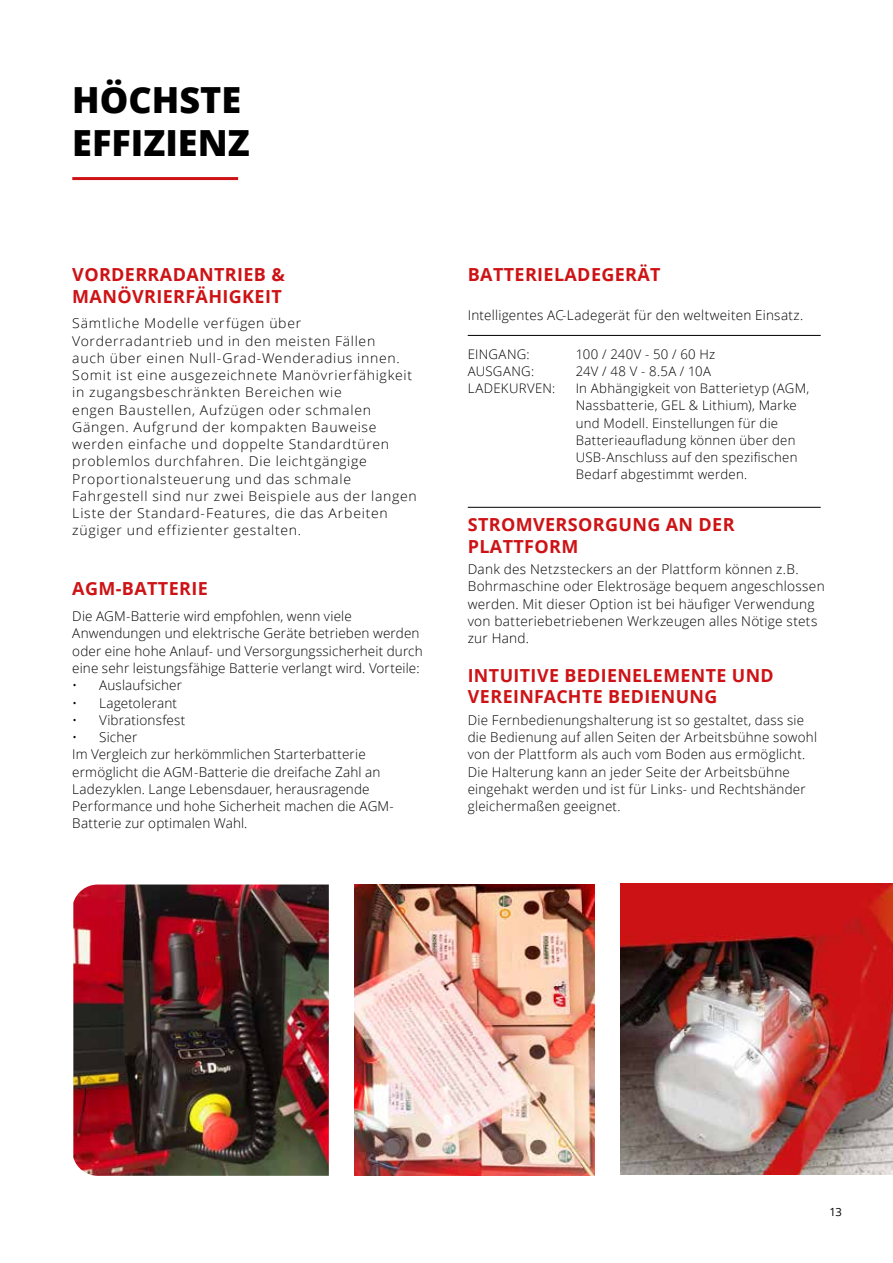
<style>
.page{position:relative;width:893px;height:1263px;background:#fff}
.page>*{position:absolute;margin:0;border:0;box-sizing:border-box;transform-origin:0 0}
.t1{font:800 36px/43.2px "Open Sans";color:#000}
.t2{font:700 18px/21.6px "Open Sans";letter-spacing:.02em;color:#cd1316}
.t3{font:300 13.5px/17.2px "Open Sans";letter-spacing:.02em;color:#000}
.t4{font:300 13.5px/17.2px "Open Sans";letter-spacing:.05em;color:#000;scale:1.04 1}
.t5{font:300 13.2px/17.2px "Open Sans";letter-spacing:.02em;color:#000}
.t6{font:11.25px "Open Sans";color:#000}
</style>
<div class="page">
<img style="left:73px;top:884px;width:256px;height:292px">
<hr style="left:72px;top:177px;width:166px;height:3px;background:#cd1316">
<img style="left:621px;top:884px;width:272px;height:291px">
<img style="left:354px;top:884px;width:241px;height:292px">
<hr style="left:468px;top:335px;width:353px;height:1px;background:#000">
<hr style="left:468px;top:507px;width:353px;height:1px;background:#000">
<h1 class="t1" style="left:72px;top:76px;width:179px">HÖCHSTE<br>EFFIZIENZ</h1>
<h2 class="t2" style="left:72px;top:263px;width:214px">VORDERRADANTRIEB &amp;<br>MANÖVRIERFÄHIGKEIT</h2>
<p class="t4" style="left:72px;top:314px;width:333px">Sämtliche Modelle verfügen über Vorderradantrieb und in den meisten Fällen<br>auch über einen Null-Grad-Wenderadius innen.<br>Somit ist eine ausgezeichnete Manövrierfähigkeit in zugangsbeschränkten Bereichen wie<br>engen Baustellen, Aufzügen oder schmalen Gängen. Aufgrund der kompakten Bauweise werden einfache und doppelte Standardtüren problemlos durchfahren. Die leichtgängige Proportionalsteuerung und das schmale Fahrgestell sind nur zwei Beispiele aus der langen Liste der Standard-Features, die das Arbeiten zügiger und effizienter gestalten.</p>
<h2 class="t2" style="left:72px;top:578px;width:137px">AGM-BATTERIE</h2>
<p class="t3" style="left:72px;top:607px;width:352px">Die AGM-Batterie wird empfohlen, wenn viele Anwendungen und elektrische Geräte betrieben werden oder eine hohe Anlauf- und Versorgungssicherheit durch eine sehr leistungsfähige Batterie verlangt wird. Vorteile:</p>
<p class="t3" style="left:72px;top:676px;width:111px">• Auslaufsicher</p>
<p class="t3" style="left:72px;top:694px;width:106px">• Lagetolerant</p>
<p class="t3" style="left:72px;top:711px;width:115px">• Vibrationsfest</p>
<p class="t3" style="left:72px;top:728px;width:323px">• Sicher<br>Im Vergleich zur herkömmlichen Starterbatterie ermöglicht die AGM-Batterie die dreifache Zahl an Ladezyklen. Lange Lebensdauer, herausragende Performance und hohe Sicherheit machen die AGM-Batterie zur optimalen Wahl.</p>
<h2 class="t2" style="left:468px;top:263px;width:194px">BATTERIELADEGERÄT</h2>
<p class="t3" style="left:468px;top:306px;width:337px">Intelligentes AC-Ladegerät für den weltweiten Einsatz.</p>
<p class="t5" style="left:468px;top:345px;width:63px">EINGANG:</p>
<p class="t5" style="left:576px;top:345px;width:141px">100 / 240V - 50 / 60 Hz</p>
<p class="t5" style="left:468px;top:362px;width:68px">AUSGANG:</p>
<p class="t5" style="left:576px;top:362px;width:137px">24V / 48 V - 8.5A / 10A</p>
<p class="t5" style="left:468px;top:379px;width:89px">LADEKURVEN:</p>
<p class="t5" style="left:576px;top:379px;width:235px">In Abhängigkeit von Batterietyp (AGM, Nassbatterie, GEL &amp; Lithium), Marke und Modell. Einstellungen für die Batterieaufladung können über den USB-Anschluss auf den spezifischen Bedarf abgestimmt werden.</p>
<h2 class="t2" style="left:468px;top:513px;width:268px">STROMVERSORGUNG AN DER<br>PLATTFORM</h2>
<p class="t3" style="left:468px;top:560px;width:358px">Dank des Netzsteckers an der Plattform können z.B.<br>Bohrmaschine oder Elektrosäge bequem angeschlossen werden. Mit dieser Option ist bei häufiger Verwendung von batteriebetriebenen Werkzeugen alles Nötige stets zur Hand.</p>
<h2 class="t2" style="left:468px;top:664px;width:307px">INTUITIVE BEDIENELEMENTE UND<br>VEREINFACHTE BEDIENUNG</h2>
<p class="t3" style="left:468px;top:711px;width:351px">Die Fernbedienungshalterung ist so gestaltet, dass sie die Bedienung auf allen Seiten der Arbeitsbühne sowohl von der Plattform als auch vom Boden aus ermöglicht.<br>Die Halterung kann an jeder Seite der Arbeitsbühne eingehakt werden und ist für Links- und Rechtshänder gleichermaßen geeignet.</p>
<p class="t6" style="left:829px;top:1204px;width:14px">13</p>
</div>
